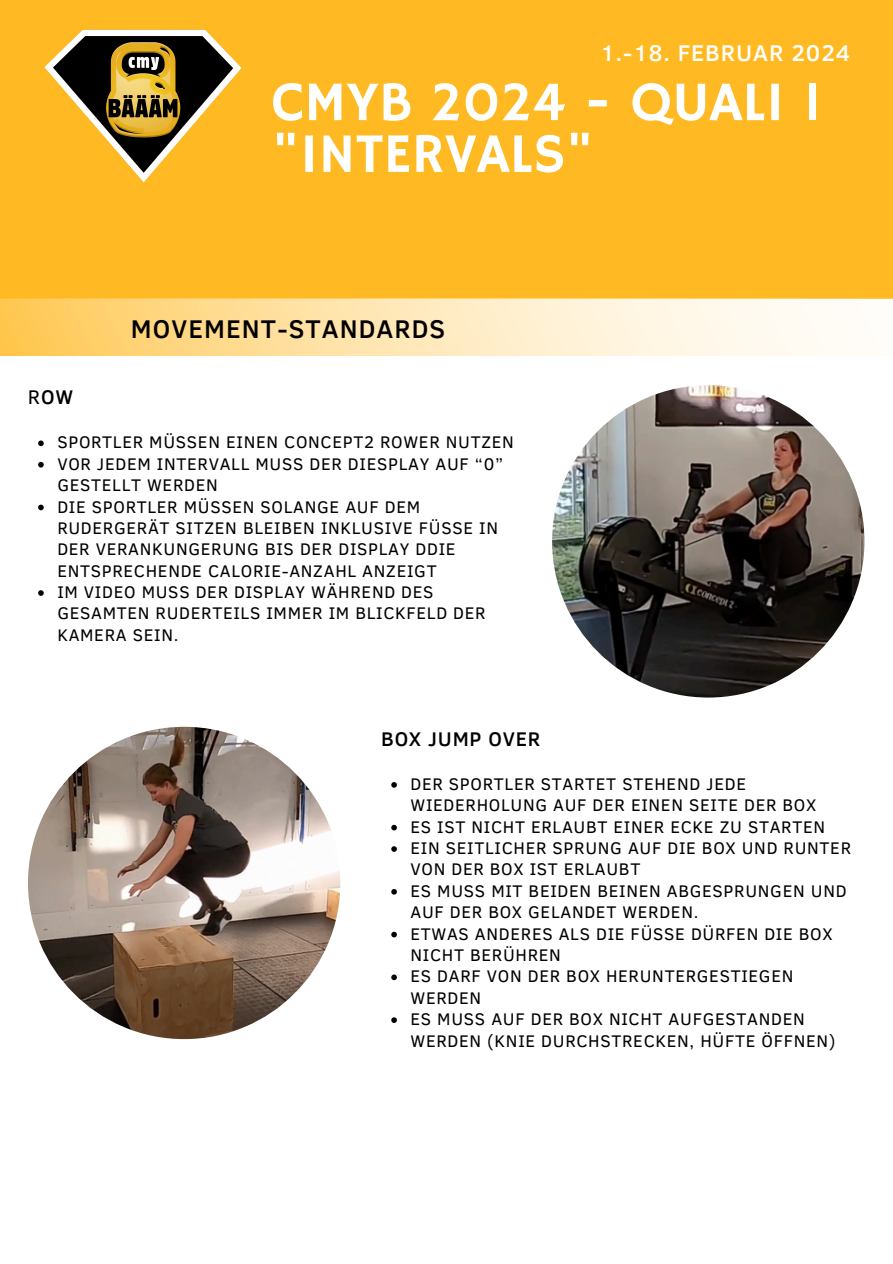
<style>
.page{position:relative;width:893px;height:1264px;background:#fff}
.page>*{position:absolute;margin:0;border:0;box-sizing:border-box;transform-origin:0 0}
.t1{font:55.95px/51.8px "Hammersmith One";color:#fff}
.t2{font:500 26.25px "Clear Sans";letter-spacing:.04em;color:#000}
.t3{font:500 23.4px "Clear Sans";letter-spacing:.04em;color:#fff}
.t4{font:500 20.25px "Clear Sans";letter-spacing:.04em;color:#000}
.t5{font:17.25px/21.3px "Clear Sans";letter-spacing:.04em;color:#000}
.s1{font-weight:400}
</style>
<div class="page">
<div style="left:0;top:0;width:892px;height:298px;background:#ffb923"></div>
<svg style="left:0;top:298px;width:892px;height:58px"></svg>
<img style="left:44px;top:29px;width:198px;height:154px">
<img style="left:552px;top:385px;width:312px;height:312px;border-radius:50%">
<img style="left:28px;top:726px;width:312px;height:313px;border-radius:50%">
<svg style="left:38px;top:440px;width:6px;height:6px"></svg>
<svg style="left:38px;top:462px;width:6px;height:5px"></svg>
<svg style="left:38px;top:504px;width:6px;height:6px"></svg>
<svg style="left:38px;top:590px;width:6px;height:6px"></svg>
<svg style="left:391px;top:782px;width:6px;height:5px"></svg>
<svg style="left:391px;top:824px;width:6px;height:6px"></svg>
<svg style="left:391px;top:846px;width:6px;height:5px"></svg>
<svg style="left:391px;top:889px;width:6px;height:5px"></svg>
<svg style="left:391px;top:931px;width:6px;height:6px"></svg>
<svg style="left:391px;top:974px;width:6px;height:6px"></svg>
<svg style="left:391px;top:1017px;width:6px;height:5px"></svg>
<p class="t3" style="left:600px;top:36px;width:251px">1.-18. FEBRUAR 2024</p>
<h2 class="t1" style="left:272px;top:79px;width:551px">CMYB 2024 - QUALI 1 "INTERVALS"</h2>
<h1 class="t2" style="left:131px;top:309px;width:316px">MOVEMENT-STANDARDS</h1>
<p class="t4" style="left:28px;top:382px;width:47px"><span class="s1">R</span>OW</p>
<p class="t5" style="left:57px;top:431px;width:458px">SPORTLER MÜSSEN EINEN CONCEPT2 ROWER NUTZEN VOR JEDEM INTERVALL MUSS DER DIESPLAY AUF “0” GESTELLT WERDEN<br>DIE SPORTLER MÜSSEN SOLANGE AUF DEM RUDERGERÄT SITZEN BLEIBEN INKLUSIVE FÜSSE IN DER VERANKUNGERUNG BIS DER DISPLAY DDIE ENTSPRECHENDE CALORIE-ANZAHL ANZEIGT<br>IM VIDEO MUSS DER DISPLAY WÄHREND DES GESAMTEN RUDERTEILS IMMER IM BLICKFELD DER KAMERA SEIN.</p>
<p class="t4" style="left:381px;top:724px;width:161px">BOX JUMP OVER</p>
<h4 class="t5" style="left:410px;top:772px;width:407px">DER SPORTLER STARTET STEHEND JEDE<br>WIEDERHOLUNG AUF DER EINEN SEITE DER BOX</h4>
<p class="t5" style="left:410px;top:815px;width:416px">ES IST NICHT ERLAUBT EINER ECKE ZU STARTEN</p>
<p class="t5" style="left:410px;top:836px;width:442px">EIN SEITLICHER SPRUNG AUF DIE BOX UND RUNTER<br>VON DER BOX IST ERLAUBT</p>
<p class="t5" style="left:410px;top:879px;width:437px">ES MUSS MIT BEIDEN BEINEN ABGESPRUNGEN UND<br>AUF DER BOX GELANDET WERDEN.</p>
<p class="t5" style="left:410px;top:922px;width:423px">ETWAS ANDERES ALS DIE FÜSSE DÜRFEN DIE BOX<br>NICHT BERÜHREN</p>
<p class="t5" style="left:410px;top:964px;width:384px">ES DARF VON DER BOX HERUNTERGESTIEGEN<br>WERDEN</p>
<p class="t5" style="left:410px;top:1007px;width:426px">ES MUSS AUF DER BOX NICHT AUFGESTANDEN<br>WERDEN (KNIE DURCHSTRECKEN, HÜFTE ÖFFNEN)</p>
</div>
